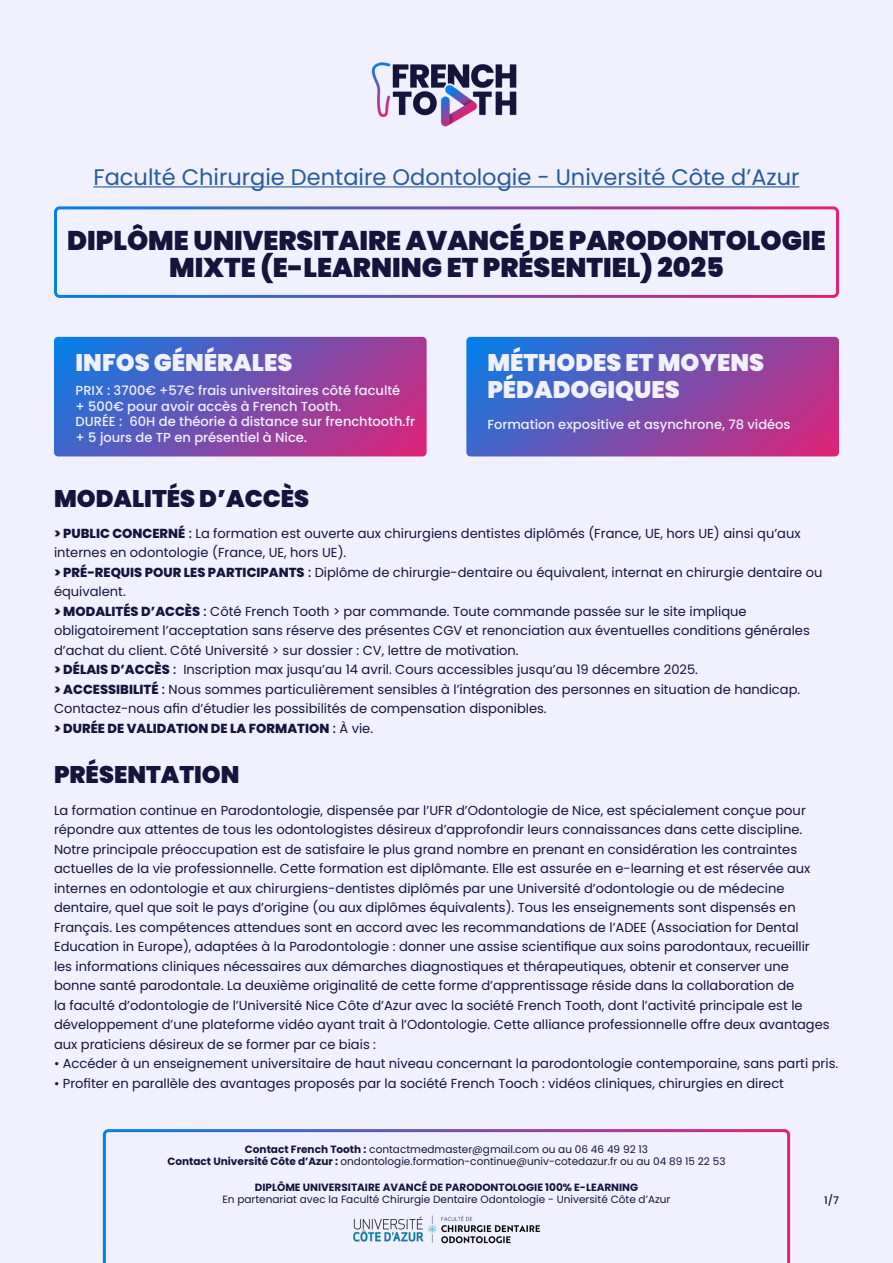
<style>
.page{position:relative;width:893px;height:1263px;background:#f0f0ff}
.page>*{position:absolute;margin:0;border:0;box-sizing:border-box;transform-origin:0 0}
.t1{font:900 27px/27px "Poppins";color:#14143c;text-align:center}
.t2{font:900 24px "Poppins";color:#f0f0ff}
.t3{font:900 24px "Poppins";color:#14143c}
.t4{font:22.5px "Poppins";color:#275b9b}
.t5{font:13.05px/19.5px "Poppins";color:#14143c}
.t6{font:500 13.05px "Poppins";color:#f0f0ff}
.t7{font:800 13.05px "Poppins";color:#14143c}
.t8{font:10.5px "Poppins";color:#14143c}
.t9{font:700 10.5px "Poppins";color:#14143c}
.t10{font:500 10.5px "Poppins";color:#14143c}
.s1{font-weight:800}
.s2{font-weight:500}
.s3{font-weight:400}
.s4{font-weight:700}
</style>
<div class="page">
<svg style="left:54px;top:337px;width:373px;height:119px;background:#7250af"></svg>
<svg style="left:466px;top:337px;width:373px;height:119px;background:#7250af"></svg>
<img style="left:371px;top:62px;width:146px;height:65px">
<hr style="left:93px;top:186px;width:707px;height:1px;background:#275b9b">
<svg style="left:103px;top:1129px;width:687px;height:134px"></svg>
<div style="left:54px;top:206px;width:785px;height:92px;border:3px solid #fff;border-radius:4px"></div>
<p class="t4" style="left:93px;top:164px;width:708px">Faculté Chirurgie Dentaire Odontologie - Université Côte d’Azur</p>
<p class="t1" style="left:67px;top:227px;width:760px">DIPLÔME UNIVERSITAIRE AVANCÉ DE PARODONTOLOGIE<br>MIXTE (E-LEARNING ET PRÉSENTIEL) 2025</p>
<p class="t2" style="left:76px;top:349px;width:218px">INFOS GÉNÉRALES</p>
<p class="t6" style="left:76px;top:383px;width:326px">PRIX : 3700€ +57€ frais universitaires côté faculté</p>
<p class="t6" style="left:76px;top:398px;width:267px">+ 500€ pour avoir accès à French Tooth.</p>
<p class="t6" style="left:76px;top:414px;width:341px">DURÉE : 60H de théorie à distance sur frenchtooth.fr</p>
<p class="t6" style="left:76px;top:430px;width:233px">+ 5 jours de TP en présentiel à Nice.</p>
<p class="t3" style="left:54px;top:484px;width:257px">MODALITÉS D’ACCÈS</p>
<p class="t2" style="left:487px;top:349px;width:278px">MÉTHODES ET MOYENS</p>
<p class="t2" style="left:487px;top:376px;width:194px">PÉDADOGIQUES</p>
<p class="t6" style="left:487px;top:417px;width:305px">Formation expositive et asynchrone, 78 vidéos</p>
<p class="t5" style="left:54px;top:524px;width:748px"><span class="s1">&gt; PUBLIC CONCERNÉ</span> <span class="s2">:</span> La formation est ouverte aux chirurgiens dentistes diplômés (France, UE, hors UE) ainsi qu’aux internes en odontologie (France, UE, hors UE).</p>
<p class="t5" style="left:54px;top:563px;width:770px"><span class="s1">&gt; PRÉ-REQUIS POUR LES PARTICIPANTS</span> <span class="s2">:</span> Diplôme de chirurgie-dentaire ou équivalent, internat en chirurgie dentaire ou équivalent.</p>
<p class="t5" style="left:54px;top:602px;width:757px"><span class="s1">&gt; MODALITÉS D’ACCÈS</span> <span class="s2">:</span> Côté French Tooth &gt; par commande. Toute commande passée sur le site implique obligatoirement l’acceptation sans réserve des présentes CGV et renonciation aux éventuelles conditions générales d’achat du client. Côté Université &gt; sur dossier : CV, lettre de motivation.</p>
<p class="t5" style="left:54px;top:660px;width:645px"><span class="s1">&gt; DÉLAIS D’ACCÈS</span> <span class="s2">:</span> Inscription max jusqu’au 14 avril. Cours accessibles jusqu’au 19 décembre 2025.</p>
<p class="t5" style="left:54px;top:680px;width:748px"><span class="s1">&gt; ACCESSIBILITÉ</span> <span class="s2">:</span> Nous sommes particulièrement sensibles à l’intégration des personnes en situation de handicap.<br>Contactez-nous afin d’étudier les possibilités de compensation disponibles.</p>
<p class="t7" style="left:54px;top:721px;width:321px">&gt; DURÉE DE VALIDATION DE LA FORMATION <span class="s2">:</span> <span class="s3">À vie.</span></p>
<p class="t3" style="left:54px;top:761px;width:187px">PRÉSENTATION</p>
<p class="t5" style="left:54px;top:800px;width:777px">La formation continue en Parodontologie, dispensée par l’UFR d’Odontologie de Nice, est spécialement conçue pour répondre aux attentes de tous les odontologistes désireux d’approfondir leurs connaissances dans cette discipline.<br>Notre principale préoccupation est de satisfaire le plus grand nombre en prenant en considération les contraintes actuelles de la vie professionnelle. Cette formation est diplômante. Elle est assurée en e-learning et est réservée aux internes en odontologie et aux chirurgiens-dentistes diplômés par une Université d’odontologie ou de médecine dentaire, quel que soit le pays d’origine (ou aux diplômes équivalents). Tous les enseignements sont dispensés en Français. Les compétences attendues sont en accord avec les recommandations de l’ADEE (Association for Dental Education in Europe), adaptées à la Parodontologie : donner une assise scientifique aux soins parodontaux, recueillir les informations cliniques nécessaires aux démarches diagnostiques et thérapeutiques, obtenir et conserver une bonne santé parodontale. La deuxième originalité de cette forme d’apprentissage réside dans la collaboration de<br>la faculté d’odontologie de l’Université Nice Côte d’Azur avec la société French Tooth, dont l’activité principale est le développement d’une plateforme vidéo ayant trait à l’Odontologie. Cette alliance professionnelle offre deux avantages aux praticiens désireux de se former par ce biais :</p>
<p class="t5" style="left:54px;top:1054px;width:786px">• Accéder à un enseignement universitaire de haut niveau concernant la parodontologie contemporaine, sans parti pris.</p>
<p class="t5" style="left:54px;top:1073px;width:731px">• Profiter en parallèle des avantages proposés par la société French Tooch : vidéos cliniques, chirurgies en direct</p>
<p class="t8" style="left:245px;top:1143px;width:405px"><span class="s4">Contact French Tooth :</span> contactmedmaster@gmail.com ou au 06 46 49 92 13</p>
<p class="t8" style="left:167px;top:1156px;width:560px"><span class="s4">Contact Université Côte d’Azur :</span> ondontologie.formation-continue@univ-cotedazur.fr ou au 04 89 15 22 53</p>
<p class="t9" style="left:255px;top:1181px;width:385px">DIPLÔME UNIVERSITAIRE AVANCÉ DE PARODONTOLOGIE 100% E-LEARNING</p>
<p class="t8" style="left:222px;top:1193px;width:450px">En partenariat avec la Faculté Chirurgie Dentaire Odontologie - Université Côte d’Azur</p>
<p class="t10" style="left:824px;top:1194px;width:16px">1/7</p>
</div>
